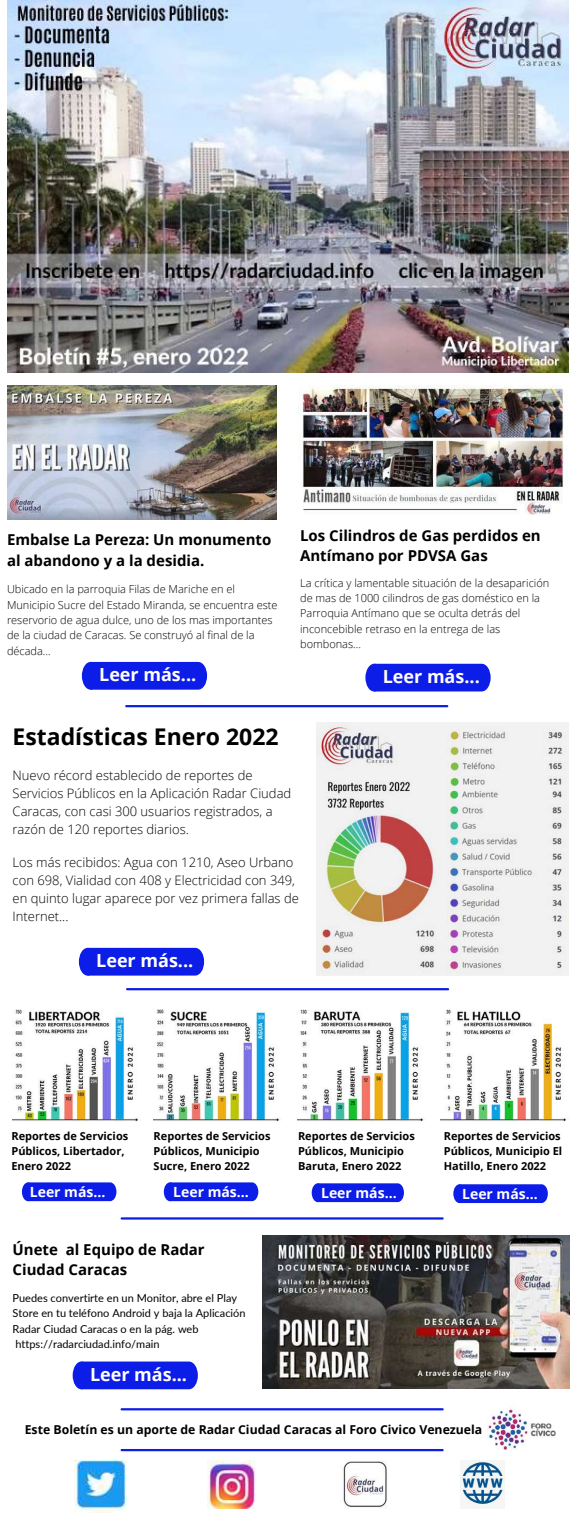
<style>
.page{position:relative;width:576px;height:1513px;background:#fff}
.page>*{position:absolute;margin:0;border:0;box-sizing:border-box;transform-origin:0 0}
.t1{font:700 23px "Open Sans";color:#000}
.t2{font:700 18px "Open Sans";color:#fff}
.t3{font:700 15px/20.7px "Open Sans";color:#000}
.t4{font:700 14px "Open Sans";color:#fff}
.t5{font:300 13px/18px "Open Sans";color:#000}
.t6{font:700 12.3px "Open Sans";color:#000}
.t7{font:300 11px/15.3px "Open Sans";color:#000}
.t8{font:700 11px/15.2px "Open Sans";color:#000}
.t9{font:11px/15.3px "Lato";color:#000}
</style>
<div class="page">
<img style="left:7px;top:0;width:562px;height:372px">
<img style="left:298px;top:385px;width:268px;height:130px">
<img style="left:316px;top:722px;width:252px;height:252px">
<img style="left:154px;top:1009px;width:125px;height:113px">
<img style="left:13px;top:1009px;width:125px;height:113px">
<img style="left:297px;top:1009px;width:126px;height:113px">
<img style="left:440px;top:1009px;width:126px;height:113px">
<img style="left:262px;top:1235px;width:307px;height:153px">
<img style="left:74px;top:1460px;width:52px;height:52px">
<img style="left:207px;top:1460px;width:47px;height:47px">
<img style="left:343px;top:1461px;width:44px;height:46px">
<img style="left:7px;top:385px;width:269px;height:135px">
<svg style="left:365px;top:663px;width:126px;height:28px;background:#1b2ae9"></svg>
<hr style="left:126px;top:705px;width:321px;height:2px;background:#0d1de8">
<hr style="left:127px;top:987px;width:321px;height:3px;background:#0d1de8">
<hr style="left:122px;top:1217px;width:321px;height:2px;background:#0d1de8">
<hr style="left:122px;top:1407px;width:321px;height:3px;background:#0d1de8">
<hr style="left:122px;top:1448px;width:321px;height:2px;background:#0d1de8">
<img style="left:487px;top:1407px;width:69px;height:43px">
<svg style="left:22px;top:1182px;width:94px;height:18px;background:#1726e8"></svg>
<img style="left:460px;top:1460px;width:45px;height:47px">
<div style="left:82px;top:661px;width:125px;height:28px;background:#0d1de8"></div>
<div style="left:79px;top:947px;width:125px;height:28px;background:#0d1de8"></div>
<div style="left:73px;top:1361px;width:125px;height:27px;background:#0d1de8"></div>
<svg style="left:164px;top:1182px;width:94px;height:18px;background:#1726e8"></svg>
<svg style="left:312px;top:1183px;width:92px;height:18px;background:#1726e8"></svg>
<svg style="left:453px;top:1184px;width:95px;height:18px;background:#1727e9"></svg>
<h3 class="t3" style="left:7px;top:529px;width:266px">Embalse La Pereza: Un monumento al abandono y a la desidia.</h3>
<p class="t7" style="left:7px;top:581px;width:272px">Ubicado en la parroquia Filas de Mariche en el Municipio Sucre del Estado Miranda, se encuentra este reservorio de agua dulce, uno de los mas importantes de la ciudad de Caracas. Se construyó al final de la década...</p>
<h2 class="t2" style="left:99px;top:662px;width:99px">Leer más...</h2>
<h3 class="t3" style="left:300px;top:524px;width:242px;line-height:20.4px">Los Cilindros de Gas perdidos en<br>Antímano por PDVSA Gas</h3>
<p class="t7" style="left:300px;top:575px;width:251px">La crítica y lamentable situación de la desaparición de mas de 1000 cilindros de gas doméstico en la Parroquia Antímano que se oculta detrás del inconcebible retraso en la entrega de las bombonas...</p>
<h2 class="t2" style="left:383px;top:664px;width:99px">Leer más...</h2>
<h1 class="t1" style="left:13px;top:720px;width:267px">Estadísticas Enero 2022</h1>
<p class="t5" style="left:13px;top:765px;width:280px">Nuevo récord establecido de reportes de Servicios Públicos en la Aplicación Radar Ciudad Caracas, con casi 300 usuarios registrados, a razón de 120 reportes diarios.</p>
<p class="t5" style="left:13px;top:852px;width:288px">Los más recibidos: Agua con 1210, Aseo Urbano con 698, Vialidad con 408 y Electricidad con 349, en quinto lugar aparece por vez primera fallas de Internet...</p>
<h2 class="t2" style="left:96px;top:948px;width:99px">Leer más...</h2>
<p class="t8" style="left:11px;top:1127px;width:118px">Reportes de Servicios<br>Públicos, Libertador,<br>Enero 2022</p>
<p class="t8" style="left:154px;top:1127px;width:118px">Reportes de Servicios<br>Públicos, Municipio<br>Sucre, Enero 2022</p>
<p class="t8" style="left:298px;top:1127px;width:118px">Reportes de Servicios<br>Públicos, Municipio<br>Baruta, Enero 2022</p>
<p class="t8" style="left:444px;top:1127px;width:120px">Reportes de Servicios<br>Públicos, Municipio El<br>Hatillo, Enero 2022</p>
<p class="t4" style="left:30px;top:1181px;width:77px">Leer más...</p>
<p class="t4" style="left:173px;top:1181px;width:77px">Leer más...</p>
<p class="t4" style="left:321px;top:1182px;width:77px">Leer más...</p>
<p class="t4" style="left:462px;top:1183px;width:77px">Leer más...</p>
<h3 class="t3" style="left:13px;top:1238px;width:194px">Únete al Equipo de Radar<br>Ciudad Caracas</h3>
<p class="t9" style="left:13px;top:1289px;width:235px">Puedes convertirte en un Monitor, abre el Play Store en tu teléfono Android y baja la Aplicación Radar Ciudad Caracas o en la pág. web https://radarciudad.info/main</p>
<h2 class="t2" style="left:90px;top:1361px;width:99px">Leer más...</h2>
<p class="t6" style="left:25px;top:1420px;width:459px">Este Boletín es un aporte de Radar Ciudad Caracas al Foro Civico Venezuela</p>
</div>
